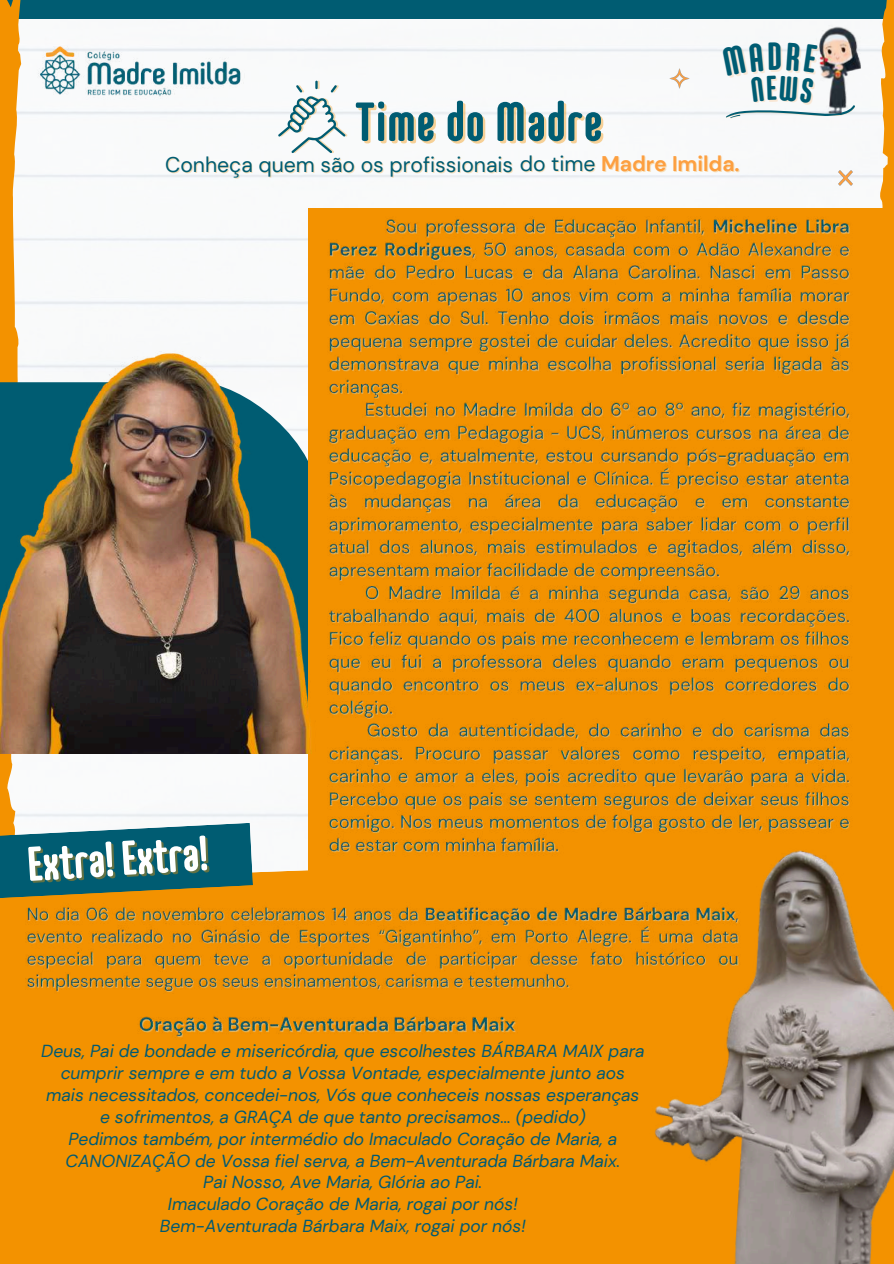
<style>
.page{position:relative;width:894px;height:1264px;background:#fff}
.page>*{position:absolute;margin:0;border:0;box-sizing:border-box;transform-origin:0 0}
.t1{font:800 54.15px "Core Mellow Cp";letter-spacing:.025em;color:#005c72}
.t2{font:800 48.3px "Core Mellow Cp";color:#fff}
.t3{font:21.15px "DM Sans";color:#005c72}
.t4{font:italic 17.4px/21.9px "DM Sans";color:#005a73;text-align:center}
.s1{font-weight:700;color:#fd9f40}
</style>
<div class="page">
<img style="left:253px;top:18px;width:471px;height:800px">
<div style="left:0;top:0;width:893px;height:18px;background:#005c72"></div>
<img style="left:669px;top:68px;width:20px;height:21px">
<svg style="left:278px;top:81px;width:69px;height:72px"></svg>
<div style="left:0;top:846px;width:627px;height:417px;background:#f39200"></div>
<svg style="left:0;top:0;width:253px;height:1131px"></svg>
<img style="left:0;top:287px;width:327px;height:466px">
<img style="left:627px;top:857px;width:97px;height:406px">
<img style="left:327px;top:216px;width:397px;height:641px">
<img style="left:25px;top:903px;width:699px;height:90px">
<img style="left:138px;top:1011px;width:379px;height:28px">
<svg style="left:724px;top:0;width:169px;height:1263px"></svg>
<h1 class="t1" style="left:355px;top:99px;width:249px">Time do Madre</h1>
<p class="t3" style="left:165px;top:151px;width:576px">Conheça quem são os profissionais do time <span class="s1">Madre Imilda.</span></p>
<h2 class="t2" style="left:26px;top:844px;width:182px;rotate:-4deg">Extra!Extra!</h2>
<p class="t4" style="left:41px;top:1040px;width:604px">Deus, Pai de bondade e misericórdia, que escolhestes BÁRBARA MAIX para cumprir sempre e em tudo a Vossa Vontade, especialmente junto aos mais necessitados, concedei-nos, Vós que conheceis nossas esperanças e sofrimentos, a GRAÇA de que tanto precisamos... (pedido)<br>Pedimos também, por intermédio do Imaculado Coração de Maria, a CANONIZAÇÃO de Vossa fiel serva, a Bem-Aventurada Bárbara Maix.<br>Pai Nosso, Ave Maria, Glória ao Pai.<br>Imaculado Coração de Maria, rogai por nós!<br>Bem-Aventurada Bárbara Maix, rogai por nós!</p>
</div>
